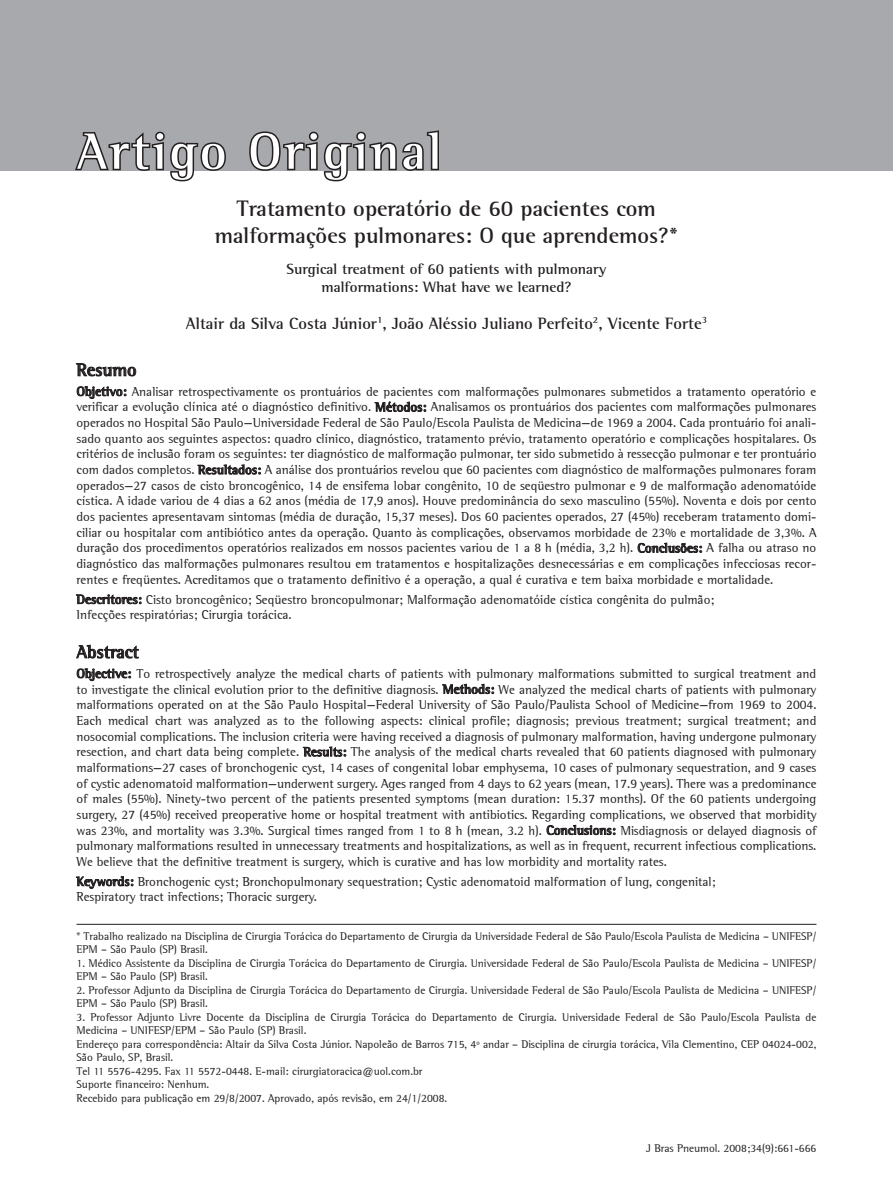
<style>
.page{position:relative;width:893px;height:1191px;background:#fff}
.page>*{position:absolute;margin:0;border:0;box-sizing:border-box;transform-origin:0 0}
.capítulo{font:700 51.75px "Libre Semi Serif S Si";letter-spacing:.05em;color:#fff}
.título___1o_idioma{font:700 22.5px/27px "Libre Semi Serif S Si";color:#231f20;text-align:center}
.resumo___título{font:700 18px "Libre Semi Serif S Si";color:#231f20}
.autores{font:700 16.5px "Libre Semi Serif S Si";color:#231f20}
.título___2o_idioma{font:700 15px/18px "Libre Semi Serif S Si";color:#231f20;text-align:center}
.resumo___1o_idioma{font:13.05px/15.6px "Libre Semi Serif S Si";color:#231f20;text-align:justify}
.resumo___2o_idioma{font:13.05px/15.6px "Libre Semi Serif S Si";color:#231f20;text-align:justify}
.palavras-chave___2o{font:13.05px/15.6px "Libre Semi Serif S Si";color:#231f20}
.palavras-chave___1o{font:13.05px/15.6px "Libre Semi Serif S Si";color:#231f20}
.endereço{font:11.25px/13.5px "Libre Semi Serif S Si";color:#231f20}
.rodapé{font:11.25px "Libre Semi Serif S Si";color:#231f20}
.s1{font-weight:700}
</style>
<div class="page">
<div style="left:0;top:0;width:893px;height:170px;background:#a8a9ad"></div>
<svg style="left:73px;top:131px;width:155px;height:51px"></svg>
<svg style="left:247px;top:130px;width:193px;height:52px"></svg>
<svg style="left:76px;top:363px;width:60px;height:13px"></svg>
<svg style="left:77px;top:386px;width:49px;height:13px"></svg>
<svg style="left:375px;top:401px;width:51px;height:11px"></svg>
<svg style="left:198px;top:465px;width:63px;height:9px"></svg>
<svg style="left:638px;top:543px;width:64px;height:9px"></svg>
<svg style="left:76px;top:594px;width:65px;height:10px"></svg>
<svg style="left:76px;top:645px;width:63px;height:13px"></svg>
<svg style="left:77px;top:668px;width:54px;height:13px"></svg>
<svg style="left:442px;top:684px;width:52px;height:10px"></svg>
<svg style="left:303px;top:747px;width:43px;height:9px"></svg>
<svg style="left:547px;top:825px;width:68px;height:9px"></svg>
<svg style="left:76px;top:876px;width:57px;height:12px"></svg>
<hr style="left:77px;top:924px;width:739px;height:1px;background:#231f20">
<p class="capítulo" style="left:77px;top:120px;width:367px">Artigo Original</p>
<p class="título___1o_idioma" style="left:215px;top:195px;width:465px">Tratamento operatório de 60 pacientes com malformações pulmonares: O que aprendemos?*</p>
<p class="título___2o_idioma" style="left:286px;top:260px;width:321px">Surgical treatment of 60 patients with pulmonary malformations: What have we learned?</p>
<p class="autores" style="left:186px;top:313px;width:523px">Altair da Silva Costa Júnior<sup>1</sup>, João Aléssio Juliano Perfeito<sup>2</sup>, Vicente Forte<sup>3</sup></p>
<p class="resumo___título" style="left:77px;top:359px;width:62px">Resumo</p>
<p class="resumo___1o_idioma" style="left:77px;top:383px;width:741px"><span class="s1">Objetivo:</span> Analisar retrospectivamente os prontuários de pacientes com malformações pulmonares submetidos a tratamento operatório e verificar a evolução clínica até o diagnóstico definitivo. <span class="s1">Métodos:</span> Analisamos os prontuários dos pacientes com malformações pulmonares operados no Hospital São Paulo—Universidade Federal de São Paulo/Escola Paulista de Medicina—de 1969 a 2004. Cada prontuário foi anali&shy;sado quanto aos seguintes aspectos: quadro clínico, diagnóstico, tratamento prévio, tratamento operatório e complicações hospitalares. Os critérios de inclusão foram os seguintes: ter diagnóstico de malformação pulmonar, ter sido submetido à ressecção pulmonar e ter prontuário com dados completos. <span class="s1">Resultados:</span> A análise dos prontuários revelou que 60 pacientes com diagnóstico de malformações pulmonares foram operados—27 casos de cisto broncogênico, 14 de ensifema lobar congênito, 10 de seqüestro pulmonar e 9 de malformação adenomatóide cística. A idade variou de 4 dias a 62 anos (média de 17,9 anos). Houve predominância do sexo masculino (55%). Noventa e dois por cento dos pacientes apresentavam sintomas (média de duração, 15,37 meses). Dos 60 pacientes operados, 27 (45%) receberam tratamento domi&shy;ciliar ou hospitalar com antibiótico antes da operação. Quanto às complicações, observamos morbidade de 23% e mortalidade de 3,3%. A duração dos procedimentos operatórios realizados em nossos pacientes variou de 1 a 8 h (média, 3,2 h). <span class="s1">Conclusões:</span> A falha ou atraso no diagnóstico das malformações pulmonares resultou em tratamentos e hospitalizações desnecessárias e em complicações infecciosas recor&shy;rentes e freqüentes. Acreditamos que o tratamento definitivo é a operação, a qual é curativa e tem baixa morbidade e mortalidade.</p>
<p class="palavras-chave___1o" style="left:77px;top:591px;width:639px"><span class="s1">Descritores:</span> Cisto broncogênico; Seqüestro broncopulmonar; Malformação adenomatóide cística congênita do pulmão;<br>Infecções respiratórias; Cirurgia torácica.</p>
<p class="resumo___título" style="left:77px;top:641px;width:64px">Abstract</p>
<p class="resumo___2o_idioma" style="left:77px;top:665px;width:741px"><span class="s1">Objective:</span> To retrospectively analyze the medical charts of patients with pulmonary malformations submitted to surgical treatment and to investigate the clinical evolution prior to the definitive diagnosis. <span class="s1">Methods:</span> We analyzed the medical charts of patients with pulmonary malformations operated on at the São Paulo Hospital—Federal University of São Paulo/Paulista School of Medicine—from 1969 to 2004.<br>Each medical chart was analyzed as to the following aspects: clinical profile; diagnosis; previous treatment; surgical treatment; and nosocomial complications. The inclusion criteria were having received a diagnosis of pulmonary malformation, having undergone pulmonary resection, and chart data being complete. <span class="s1">Results:</span> The analysis of the medical charts revealed that 60 patients diagnosed with pulmonary malformations—27 cases of bronchogenic cyst, 14 cases of congenital lobar emphysema, 10 cases of pulmonary sequestration, and 9 cases of cystic adenomatoid malformation—underwent surgery. Ages ranged from 4 days to 62 years (mean, 17.9 years). There was a predominance of males (55%). Ninety-two percent of the patients presented symptoms (mean duration: 15.37 months). Of the 60 patients undergoing surgery, 27 (45%) received preoperative home or hospital treatment with antibiotics. Regarding complications, we observed that morbidity was 23%, and mortality was 3.3%. Surgical times ranged from 1 to 8 h (mean, 3.2 h). <span class="s1">Conclusions:</span> Misdiagnosis or delayed diagnosis of pulmonary malformations resulted in unnecessary treatments and hospitalizations, as well as in frequent, recurrent infectious complications.<br>We believe that the definitive treatment is surgery, which is curative and has low morbidity and mortality rates.</p>
<p class="palavras-chave___2o" style="left:77px;top:873px;width:641px"><span class="s1">Keywords:</span> Bronchogenic cyst; Bronchopulmonary sequestration; Cystic adenomatoid malformation of lung, congenital;<br>Respiratory tract infections; Thoracic surgery.</p>
<p class="endereço" style="left:77px;top:929px;width:741px">* Trabalho realizado na Disciplina de Cirurgia Torácica do Departamento de Cirurgia da Universidade Federal de São Paulo/Escola Paulista de Medicina – UNIFESP/<br>EPM – São Paulo (SP) Brasil.</p>
<p class="endereço" style="left:77px;top:956px;width:741px">1. Médico Assistente da Disciplina de Cirurgia Torácica do Departamento de Cirurgia. Universidade Federal de São Paulo/Escola Paulista de Medicina – UNIFESP/<br>EPM – São Paulo (SP) Brasil.</p>
<p class="endereço" style="left:77px;top:983px;width:741px">2. Professor Adjunto da Disciplina de Cirurgia Torácica do Departamento de Cirurgia. Universidade Federal de São Paulo/Escola Paulista de Medicina – UNIFESP/<br>EPM – São Paulo (SP) Brasil.</p>
<p class="endereço" style="left:77px;top:1010px;width:741px">3. Professor Adjunto Livre Docente da Disciplina de Cirurgia Torácica do Departamento de Cirurgia. Universidade Federal de São Paulo/Escola Paulista de<br>Medicina – UNIFESP/EPM – São Paulo (SP) Brasil.</p>
<p class="endereço" style="left:77px;top:1037px;width:741px">Endereço para correspondência: Altair da Silva Costa Júnior. Napoleão de Barros 715, 4º andar – Disciplina de cirurgia torácica, Vila Clementino, CEP 04024-002,<br>São Paulo, SP, Brasil.</p>
<p class="endereço" style="left:77px;top:1064px;width:347px">Tel 11 5576-4295. Fax 11 5572-0448. E-mail: cirurgiatoracica@uol.com.br</p>
<p class="endereço" style="left:77px;top:1077px;width:134px">Suporte financeiro: Nenhum.</p>
<p class="endereço" style="left:77px;top:1091px;width:372px">Recebido para publicação em 29/8/2007. Aprovado, após revisão, em 24/1/2008.</p>
<p class="rodapé" style="left:646px;top:1141px;width:172px">J Bras Pneumol. 2008;34(9):661-666</p>
</div>
